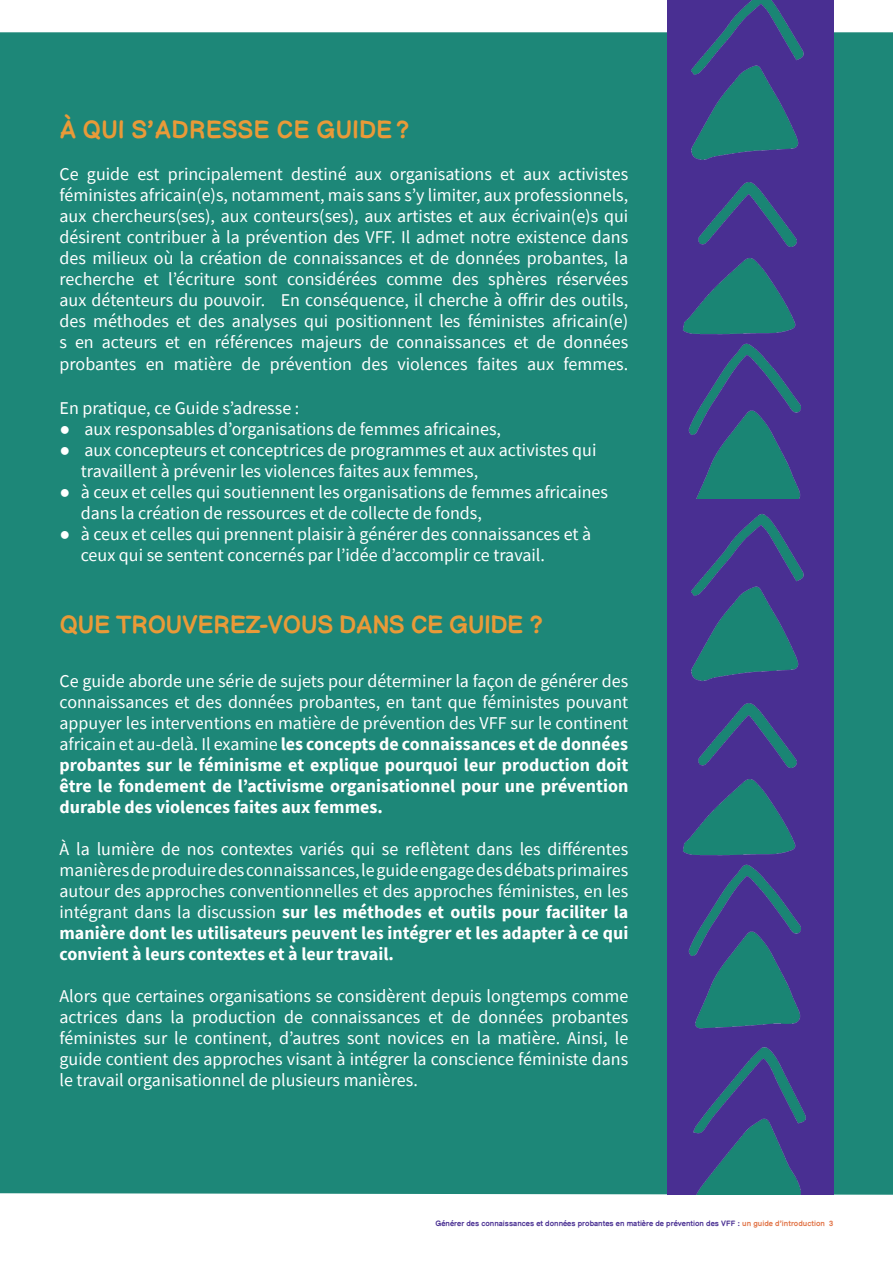
<style>
.page{position:relative;width:893px;height:1263px;background:#fff}
.page>*{position:absolute;margin:0;border:0;box-sizing:border-box;transform-origin:0 0}
.t1{font:500 24px "Comic Helvetic";letter-spacing:-.02em;color:#e99a38}
.t2{font:500 24px "Comic Helvetic";color:#e99a38}
.t3{font:18px/21px "Source Sans Pro";color:#fff;text-align:justify}
.t4{font:500 7.5px "Comic Helvetic";color:#492f92}
.s1{font-family:"Helvetica"}
.s2{font-weight:700}
.s3{color:#e17447}
</style>
<div class="page">
<div style="left:0;top:32px;width:893px;height:1163px;background:#1d8778"></div>
<div style="left:0;top:32px;width:26px;height:642px;background:#1d8778"></div>
<img style="left:667px;top:0;width:166px;height:500px">
<div style="left:0;top:685px;width:26px;height:510px;background:#1d8778"></div>
<img style="left:667px;top:500px;width:166px;height:695px">
<h1 class="t2" style="left:60px;top:107px;width:352px">À QUI S’ADRESSE CE GUIDE?</h1>
<p class="t3" style="left:60px;top:163px;width:570px">Ce guide est principalement destiné aux organisations et aux activistes féministes africain(e)s, notamment, mais sans s’y limiter, aux professionnels, aux chercheurs(ses), aux conteurs(ses), aux artistes et aux écrivain(e)s qui désirent contribuer à la prévention des VFF. Il admet notre existence dans des milieux où la création de connaissances et de données probantes, la recherche et l’écriture sont considérées comme des sphères réservées aux détenteurs du pouvoir. En conséquence, il cherche à offrir des outils, des méthodes et des analyses qui positionnent les féministes africain(e) s en acteurs et en références majeurs de connaissances et de données probantes en matière de prévention des violences faites aux femmes.</p>
<p class="t3" style="left:60px;top:397px;width:241px">En pratique, ce Guide s’adresse :</p>
<p class="t3" style="left:60px;top:418px;width:443px"><span class="s1">●</span> aux responsables d’organisations de femmes africaines,</p>
<p class="t3" style="left:81px;top:439px;width:517px;text-indent:-21px"><span class="s1">●</span> aux concepteurs et conceptrices de programmes et aux activistes qui travaillent à prévenir les violences faites aux femmes,</p>
<p class="t3" style="left:81px;top:481px;width:529px;text-indent:-21px"><span class="s1">●</span> à ceux et celles qui soutiennent les organisations de femmes africaines dans la création de ressources et de collecte de fonds,</p>
<p class="t3" style="left:81px;top:523px;width:512px;text-indent:-21px"><span class="s1">●</span> à ceux et celles qui prennent plaisir à générer des connaissances et à ceux qui se sentent concernés par l’idée d’accomplir ce travail.</p>
<h1 class="t1" style="left:60px;top:602px;width:485px">QUE TROUVEREZ-VOUS DANS CE GUIDE ?</h1>
<p class="t3" style="left:60px;top:670px;width:570px">Ce guide aborde une série de sujets pour déterminer la façon de générer des connaissances et des données probantes, en tant que féministes pouvant appuyer les interventions en matière de prévention des VFF sur le continent africain et au-delà. Il examine <span class="s2">les concepts de connaissances et de données probantes sur le féminisme et explique pourquoi leur production doit être le fondement de l’activisme organisationnel pour une prévention durable des violences faites aux femmes.</span></p>
<p class="t3" style="left:60px;top:838px;width:570px">À la lumière de nos contextes variés qui se reflètent dans les différentes manières de produire des connaissances, le guide engage des débats primaires autour des approches conventionnelles et des approches féministes, en les intégrant dans la discussion <span class="s2">sur les méthodes et outils pour faciliter la manière dont les utilisateurs peuvent les intégrer et les adapter à ce qui convient à leurs contextes et à leur travail.</span></p>
<p class="t3" style="left:60px;top:985px;width:570px">Alors que certaines organisations se considèrent depuis longtemps comme actrices dans la production de connaissances et de données probantes féministes sur le continent, d’autres sont novices en la matière. Ainsi, le guide contient des approches visant à intégrer la conscience féministe dans le travail organisationnel de plusieurs manières.</p>
<p class="t4" style="left:435px;top:1216px;width:399px">Générer des connaissances et données probantes en matière de prévention des VFF : <span class="s3">un guide d’introduction 3</span></p>
</div>
